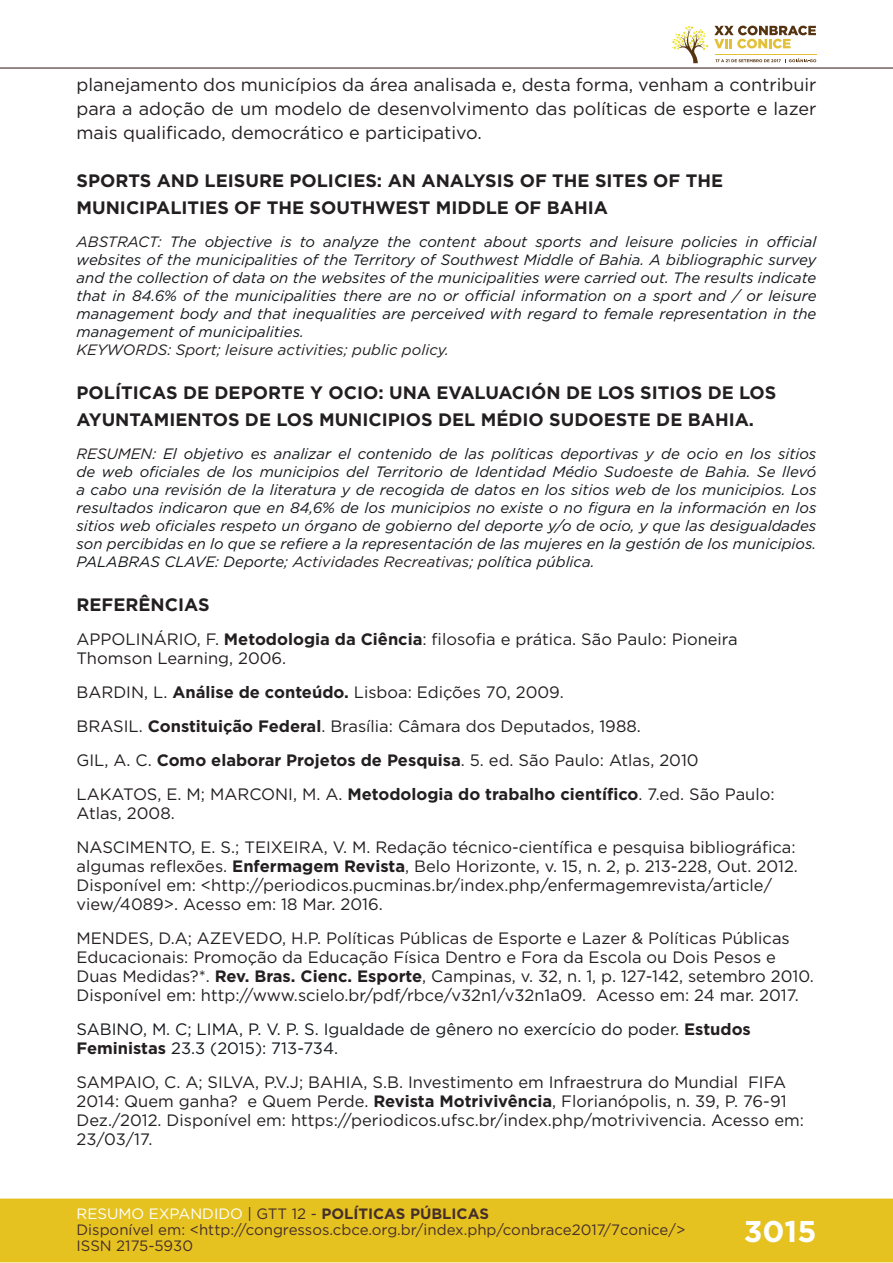
<style>
.page{position:relative;width:893px;height:1263px;background:#fff}
.page>*{position:absolute;margin:0;border:0;box-sizing:border-box;transform-origin:0 0}
.t1{font:700 30px "Gotham";color:#fff}
.t2{font:700 18px/27px "Gotham";color:#231f20}
.t3{font:18px/24px "Gotham";color:#231f20;text-align:justify}
.t4{font:16.5px/18.9px "Gotham";color:#231f20}
.t5{font:16.5px/18.9px "Gotham";color:#15181c}
.t6{font:italic 15px/18px "Gotham";color:#14171a;text-align:justify}
.t7{font:15px/16px "Gotham";color:#462f2a}
.t8{font:italic 15px "Gotham";color:#231f20}
.s1{color:#231f20}
.s2{color:#15181c}
.s3{font-weight:700}
.s4{font-weight:700;color:#231f20}
.s5{color:#fff}
.s6{color:#442f2a}
.s7{font-weight:700;color:#442f2a}
</style>
<div class="page">
<div style="left:0;top:1198px;width:893px;height:64px;background:#e6c221;border:2px solid #e6c221"></div>
<hr style="left:0;top:67px;width:893px;height:2px;background:#442f2a">
<svg style="left:672px;top:26px;width:144px;height:37px"></svg>
<p class="t3" style="left:77px;top:72px;width:741px">planejamento dos municípios da área analisada e, desta forma, venham a contribuir para a adoção de um modelo de desenvolvimento das políticas de esporte e lazer mais qualificado, democrático e participativo.</p>
<p class="t2" style="left:77px;top:167px;width:648px">SPORTS AND LEISURE POLICIES: AN ANALYSIS OF THE SITES OF THE<br>MUNICIPALITIES OF THE SOUTHWEST MIDDLE OF BAHIA</p>
<p class="t6" style="left:77px;top:233px;width:741px"><span class="s1">ABSTRACT:</span> The objective is to analyze the content about sports and leisure policies in official websites of the municipalities of the Territory of Southwest Middle of Bahia. A bibliographic survey and the collection of data on the websites of the municipalities were carried out. The results indicate that in 84.6% of the municipalities there are no or official information on a sport and / or leisure management body and that inequalities are perceived with regard to female representation in the management of municipalities.</p>
<p class="t8" style="left:77px;top:340px;width:374px">KEYWORDS: Sport; leisure activities; public policy.</p>
<p class="t2" style="left:77px;top:379px;width:701px">POLÍTICAS DE DEPORTE Y OCIO: UNA EVALUACIÓN DE LOS SITIOS DE LOS<br>AYUNTAMIENTOS DE LOS MUNICIPIOS DEL MÉDIO SUDOESTE DE BAHIA.</p>
<p class="t6" style="left:77px;top:445px;width:741px"><span class="s1">RESUMEN:</span> El objetivo es analizar el contenido de las políticas deportivas y de ocio en los sitios de web oficiales de los municipios del Territorio de Identidad <span class="s2">Médio Sudoeste de Bahia</span>. Se llevó a cabo una revisión de la literatura y de recogida de datos en los sitios web de los municipios. Los resultados indicaron que en 84,6% de los municipios no existe o no figura en la información en los sitios web oficiales respeto un órgano de gobierno del deporte y/o de ocio, y que las desigualdades son percibidas en lo que se refiere a la representación de las mujeres en la gestión de los municipios.<br>PALABRAS CLAVE: Deporte; <span class="s1">Actividades Recreativas</span>; política pública.</p>
<p class="t2" style="left:77px;top:591px;width:135px">REFERÊNCIAS</p>
<p class="t4" style="left:77px;top:630px;width:663px">APPOLINÁRIO, F. <span class="s3">Metodologia da Ciência</span>: filosofia e prática. São Paulo: Pioneira<br>Thomson Learning, 2006.</p>
<p class="t4" style="left:77px;top:675px;width:700px;line-height:33.9px">BARDIN, L. <span class="s3">Análise de conteúdo.</span> Lisboa: Edições 70, 2009.<br>BRASIL. <span class="s3">Constituição Federal</span>. Brasília: Câmara dos Deputados, 1988.<br>GIL, A. C. <span class="s3">Como elaborar Projetos de Pesquisa</span>. 5. ed. São Paulo: Atlas, 2010<br>LAKATOS, E. M; MARCONI, M. A. <span class="s3">Metodologia do trabalho científico</span>. 7.ed. São Paulo:</p>
<p class="t4" style="left:77px;top:796px;width:721px;line-height:33.9px">Atlas, 2008.<br>NASCIMENTO, E. S.; TEIXEIRA, V. M. Redação técnico-científica e pesquisa bibliográfica:</p>
<p class="t4" style="left:77px;top:856px;width:723px">algumas reflexões. <span class="s3">Enfermagem Revista</span>, Belo Horizonte, v. 15, n. 2, p. 213-228, Out. 2012.<br>Disponível em: &lt;http://periodicos.pucminas.br/index.php/enfermagemrevista/article/ view/4089&gt;. Acesso em: 18 Mar. 2016.</p>
<p class="t4" style="left:77px;top:928px;width:739px">MENDES, D.A; AZEVEDO, H.P. Políticas Públicas de Esporte e Lazer &amp; Políticas Públicas Educacionais: Promoção da Educação Física Dentro e Fora da Escola ou Dois Pesos e Duas Medidas?*. <span class="s3">Rev. Bras. Cienc. Esporte</span>, Campinas, v. 32, n. 1, p. 127-142, setembro 2010.<br>Disponível em: http://www.scielo.br/pdf/rbce/v32n1/v32n1a09. Acesso em: 24 mar. 2017.</p>
<p class="t5" style="left:77px;top:1019px;width:676px">SABINO, M. C; LIMA, P. V. P. S. Igualdade de gênero no exercício do poder. <span class="s4">Estudos<br>Feministas</span> 23.3 (2015): 713-734.</p>
<p class="t4" style="left:77px;top:1072px;width:729px">SAMPAIO, C. A; SILVA, P.V.J; BAHIA, S.B. Investimento em Infraestrura do Mundial FIFA 2014: Quem ganha? e Quem Perde. <span class="s3">Revista Motrivivência</span>, Florianópolis, n. 39, P. 76-91<br>Dez./2012. Disponível em: https://periodicos.ufsc.br/index.php/motrivivencia. Acesso em:<br>23/03/17.</p>
<p class="t7" style="left:77px;top:1205px;width:610px"><span class="s5">RESUMO EXPANDIDO</span> <span class="s6">| GTT 12 -</span> <span class="s7">POLÍTICAS PÚBLICAS<br></span>Disponível em: &lt;http://congressos.cbce.org.br/index.php/conbrace2017/7conice/&gt;<br>ISSN 2175-5930</p>
<h1 class="t1" style="left:744px;top:1212px;width:74px">3015</h1>
</div>
